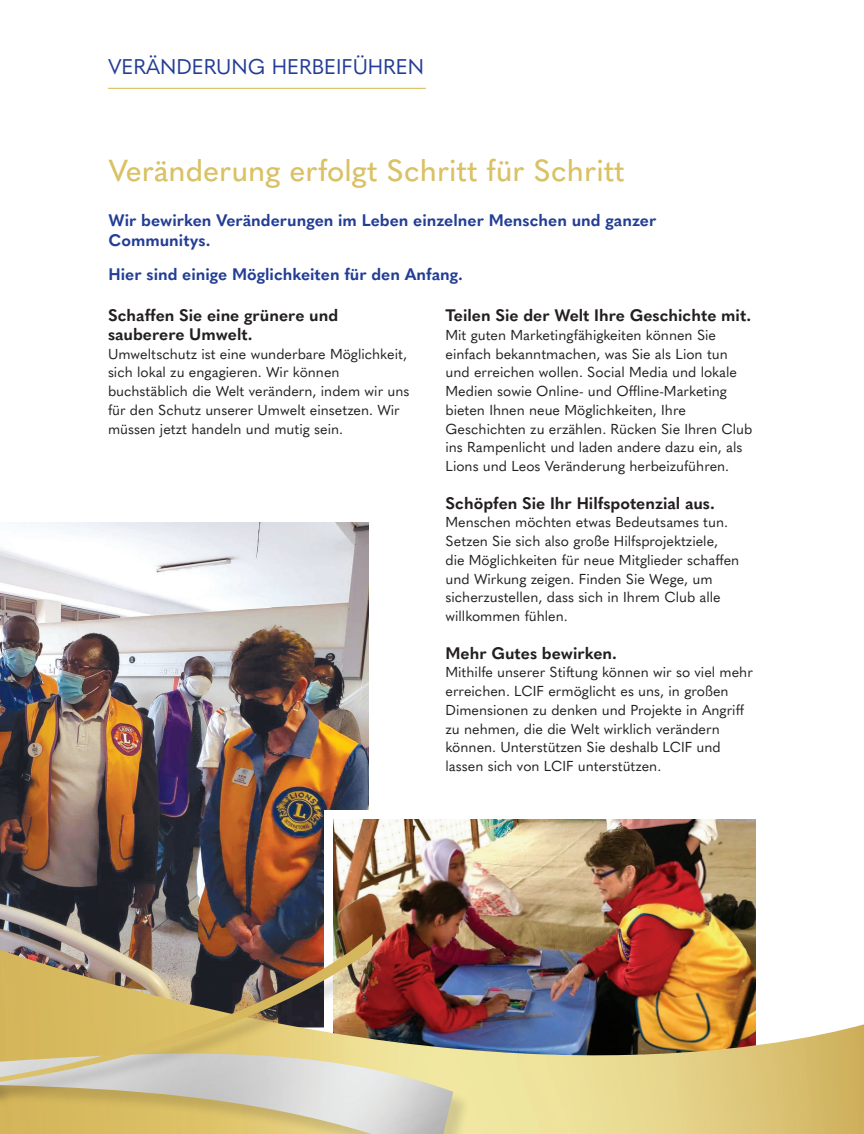
<style>
.page{position:relative;width:864px;height:1134px;background:#fff}
.page>*{position:absolute;margin:0;border:0;box-sizing:border-box;transform-origin:0 0}
.t1{font:500 30px "Quasimoda";color:#d9c164}
.t2{font:21px "Quasimoda";color:#233d95}
.t3{font:700 16.5px/18.8px "Quasimoda";color:#231f20}
.t4{font:700 16.5px/19.5px "Quasimoda";color:#233d95}
.t5{font:14.25px/18.8px "Quasimoda";color:#231f20}
</style>
<div class="page">
<img style="left:0;top:522px;width:369px;height:182px">
<img style="left:471px;top:820px;width:284px;height:130px">
<img style="left:471px;top:950px;width:393px;height:184px">
<hr style="left:108px;top:88px;width:318px;height:1px;background:#d9c164">
<div style="left:0;top:587px;width:6px;height:468px;background:#231f20;opacity:.15"></div>
<div style="left:0;top:704px;width:471px;height:430px;background:#231f20;opacity:.15"></div>
<img style="left:0;top:1054px;width:453px;height:80px">
<div style="left:0;top:903px;width:391px;height:217px;background:#231f20;opacity:.15"></div>
<img style="left:0;top:934px;width:373px;height:148px">
<p class="t2" style="left:108px;top:51px;width:318px">VERÄNDERUNG HERBEIFÜHREN</p>
<p class="t1" style="left:109px;top:148px;width:518px">Veränderung erfolgt Schritt für Schritt</p>
<p class="t4" style="left:109px;top:209px;width:549px">Wir bewirken Veränderungen im Leben einzelner Menschen und ganzer<br>Communitys.</p>
<p class="t4" style="left:109px;top:263px;width:356px">Hier sind einige Möglichkeiten für den Anfang.</p>
<p class="t3" style="left:108px;top:305px;width:232px">Schaffen Sie eine grünere und sauberere Umwelt.</p>
<p class="t5" style="left:108px;top:343px;width:303px">Umweltschutz ist eine wunderbare Möglichkeit, sich lokal zu engagieren. Wir können buchstäblich die Welt verändern, indem wir uns für den Schutz unserer Umwelt einsetzen. Wir müssen jetzt handeln und mutig sein.</p>
<p class="t3" style="left:446px;top:305px;width:307px">Teilen Sie der Welt Ihre Geschichte mit.</p>
<p class="t5" style="left:446px;top:325px;width:308px">Mit guten Marketingfähigkeiten können Sie einfach bekanntmachen, was Sie als Lion tun und erreichen wollen. Social Media und lokale Medien sowie Online- und Offline-Marketing bieten Ihnen neue Möglichkeiten, Ihre Geschichten zu erzählen. Rücken Sie Ihren Club ins Rampenlicht und laden andere dazu ein, als Lions und Leos Veränderung herbeizuführen.</p>
<p class="t3" style="left:446px;top:492px;width:271px">Schöpfen Sie Ihr Hilfspotenzial aus.</p>
<p class="t5" style="left:446px;top:512px;width:295px">Menschen möchten etwas Bedeutsames tun.<br>Setzen Sie sich also große Hilfsprojektziele, die Möglichkeiten für neue Mitglieder schaffen und Wirkung zeigen. Finden Sie Wege, um sicherzustellen, dass sich in Ihrem Club alle willkommen fühlen.</p>
<p class="t3" style="left:446px;top:642px;width:173px">Mehr Gutes bewirken.</p>
<p class="t5" style="left:446px;top:662px;width:309px">Mithilfe unserer Stiftung können wir so viel mehr erreichen. LCIF ermöglicht es uns, in großen Dimensionen zu denken und Projekte in Angriff zu nehmen, die die Welt wirklich verändern können. Unterstützen Sie deshalb LCIF und lassen sich von LCIF unterstützen.</p>
</div>
